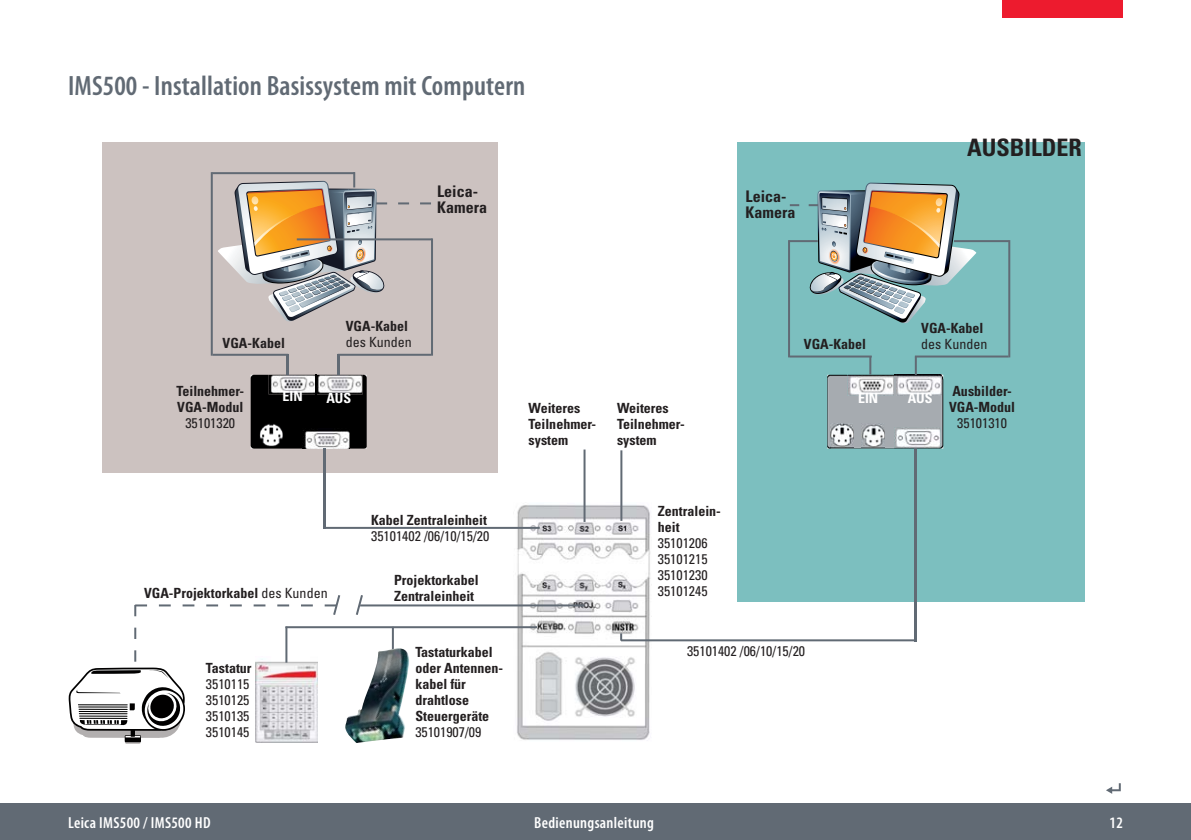
<style>
.page{position:relative;width:1191px;height:840px;background:#fff}
.page>*{position:absolute;margin:0;border:0;box-sizing:border-box;transform-origin:0 0}
.t1{font:600 condensed 28px "Myriad Pro";letter-spacing:.005em;color:#616a74}
.t2{font:700 condensed 24px "Univers LT Std";color:#231f20}
.t3{font:600 condensed 16px "Myriad Pro";letter-spacing:.02em;color:#fff}
.t4{font:700 condensed 16px/16px "Univers LT Std";color:#231f20}
.t5{font:700 condensed 14px/16px "Univers LT Std";color:#231f20}
.t6{font:condensed 14px/16px "Univers LT Std";color:#231f20;text-align:justify}
.t7{font:700 condensed 14px "Univers LT Std";color:#fff}
.s1{font-weight:400}
</style>
<div class="page">
<div style="left:0;top:803px;width:1191px;height:36px;background:#616a74"></div>
<div style="left:1002px;top:0;width:121px;height:17px;background:#ed1b2e"></div>
<svg style="left:1106px;top:783px;width:14px;height:10px"></svg>
<hr style="left:392px;top:626px;width:2px;height:36px;background:#616a74">
<div style="left:737px;top:142px;width:347px;height:459px;background:#7cbfbf"></div>
<div style="left:102px;top:142px;width:396px;height:330px;background:#ccc2c0"></div>
<img style="left:514px;top:502px;width:138px;height:238px">
<div style="left:827px;top:374px;width:116px;height:74px;background:#a6abb0"></div>
<hr style="left:914px;top:448px;width:2px;height:193px;background:#616a74">
<hr style="left:621px;top:639px;width:294px;height:2px;background:#616a74">
<img style="left:847px;top:374px;width:94px;height:21px">
<svg style="left:895px;top:374px;width:1px;height:21px"></svg>
<img style="left:861px;top:423px;width:24px;height:24px">
<div style="left:251px;top:374px;width:116px;height:74px;background:#000"></div>
<hr style="left:324px;top:448px;width:2px;height:80px;background:#616a74">
<hr style="left:325px;top:526px;width:215px;height:2px;background:#616a74">
<hr style="left:211px;top:172px;width:2px;height:183px;background:#616a74">
<hr style="left:285px;top:626px;width:252px;height:2px;background:#616a74">
<hr style="left:213px;top:353px;width:75px;height:2px;background:#616a74">
<hr style="left:286px;top:354px;width:2px;height:20px;background:#616a74">
<hr style="left:212px;top:172px;width:143px;height:2px;background:#616a74">
<hr style="left:431px;top:238px;width:2px;height:117px;background:#616a74">
<hr style="left:338px;top:353px;width:93px;height:2px;background:#616a74">
<hr style="left:337px;top:354px;width:2px;height:20px;background:#616a74">
<hr style="left:788px;top:240px;width:2px;height:117px;background:#616a74">
<svg style="left:790px;top:182px;width:186px;height:141px"></svg>
<hr style="left:790px;top:355px;width:81px;height:2px;background:#616a74">
<svg style="left:869px;top:357px;width:2px;height:17px"></svg>
<hr style="left:789px;top:240px;width:28px;height:2px;background:#616a74">
<hr style="left:1008px;top:240px;width:2px;height:117px;background:#616a74">
<hr style="left:915px;top:355px;width:93px;height:2px;background:#616a74">
<svg style="left:914px;top:356px;width:2px;height:19px"></svg>
<hr style="left:954px;top:240px;width:55px;height:2px;background:#616a74">
<svg style="left:620px;top:633px;width:2px;height:7px"></svg>
<hr style="left:583px;top:449px;width:2px;height:72px;background:#616a74">
<hr style="left:620px;top:450px;width:2px;height:70px;background:#616a74">
<img style="left:894px;top:427px;width:46px;height:21px">
<img style="left:269px;top:373px;width:93px;height:21px">
<svg style="left:316px;top:373px;width:1px;height:21px"></svg>
<img style="left:302px;top:428px;width:47px;height:22px">
<hr style="left:360px;top:604px;width:224px;height:2px;background:#616a74">
<svg style="left:356px;top:595px;width:8px;height:20px"></svg>
<img style="left:830px;top:423px;width:24px;height:24px">
<img style="left:259px;top:423px;width:23px;height:24px">
<img style="left:345px;top:648px;width:64px;height:94px">
<div style="left:125px;top:735px;width:16px;height:8px;background:#010000;border-radius:2px"></div>
<svg style="left:69px;top:595px;width:273px;height:146px"></svg>
<svg style="left:218px;top:172px;width:213px;height:149px"></svg>
<hr style="left:297px;top:238px;width:134px;height:2px;background:#616a74">
<h1 class="t1" style="left:68px;top:75px;width:459px">IMS500 - Installation Basissystem mit Computern</h1>
<h2 class="t2" style="left:967px;top:137px;width:116px">AUSBILDER</h2>
<p class="t4" style="left:437px;top:184px;width:51px">Leica-<br>Kamera</p>
<p class="t4" style="left:745px;top:189px;width:51px">Leica-<br>Kamera</p>
<p class="t5" style="left:223px;top:335px;width:64px">VGA-Kabel</p>
<p class="t5" style="left:346px;top:318px;width:64px">VGA-Kabel</p>
<p class="t6" style="left:346px;top:334px;width:68px">des Kunden</p>
<p class="t5" style="left:804px;top:336px;width:64px">VGA-Kabel</p>
<p class="t5" style="left:921px;top:320px;width:64px">VGA-Kabel</p>
<p class="t6" style="left:921px;top:336px;width:68px">des Kunden</p>
<p class="t5" style="left:176px;top:383px;width:69px">Teilnehmer-<br>VGA-Modul</p>
<p class="t6" style="left:185px;top:415px;width:51px">35101320</p>
<p class="t7" style="left:282px;top:389px;width:22px">EIN</p>
<p class="t7" style="left:326px;top:391px;width:26px">AUS</p>
<p class="t7" style="left:858px;top:392px;width:22px">EIN</p>
<p class="t7" style="left:907px;top:392px;width:26px">AUS</p>
<p class="t5" style="left:528px;top:400px;width:69px">Weiteres<br>Teilnehmer&shy;system</p>
<p class="t5" style="left:617px;top:400px;width:69px">Weiteres<br>Teilnehmer&shy;system</p>
<p class="t5" style="left:949px;top:383px;width:68px">Ausbilder-<br>VGA-Modul</p>
<p class="t6" style="left:957px;top:415px;width:51px">35101310</p>
<p class="t5" style="left:144px;top:585px;width:185px">VGA-Projektorkabel <span class="s1">des Kunden</span></p>
<p class="t5" style="left:206px;top:660px;width:47px">Tastatur</p>
<p class="t6" style="left:206px;top:676px;width:45px">3510115<br>3510125<br>3510135<br>3510145</p>
<p class="t5" style="left:371px;top:512px;width:117px">Kabel Zentraleinheit</p>
<p class="t6" style="left:371px;top:528px;width:120px">35101402 /06/10/15/20</p>
<p class="t5" style="left:394px;top:572px;width:86px">Projektorkabel<br>Zentraleinheit</p>
<p class="t5" style="left:415px;top:644px;width:89px">Tastaturkabel oder Antennen&shy;kabel für drahtlose<br>Steuergeräte</p>
<p class="t6" style="left:415px;top:724px;width:68px">35101907/09</p>
<p class="t5" style="left:658px;top:503px;width:65px">Zentralein&shy;heit</p>
<p class="t6" style="left:658px;top:535px;width:51px">35101206<br>35101215<br>35101230<br>35101245</p>
<p class="t6" style="left:687px;top:643px;width:120px">35101402 /06/10/15/20</p>
<p class="t3" style="left:68px;top:816px;width:144px">Leica IMS500 / IMS500 HD</p>
<p class="t3" style="left:534px;top:816px;width:121px">Bedienungsanleitung</p>
<p class="t3" style="left:1109px;top:816px;width:15px">12</p>
</div>
